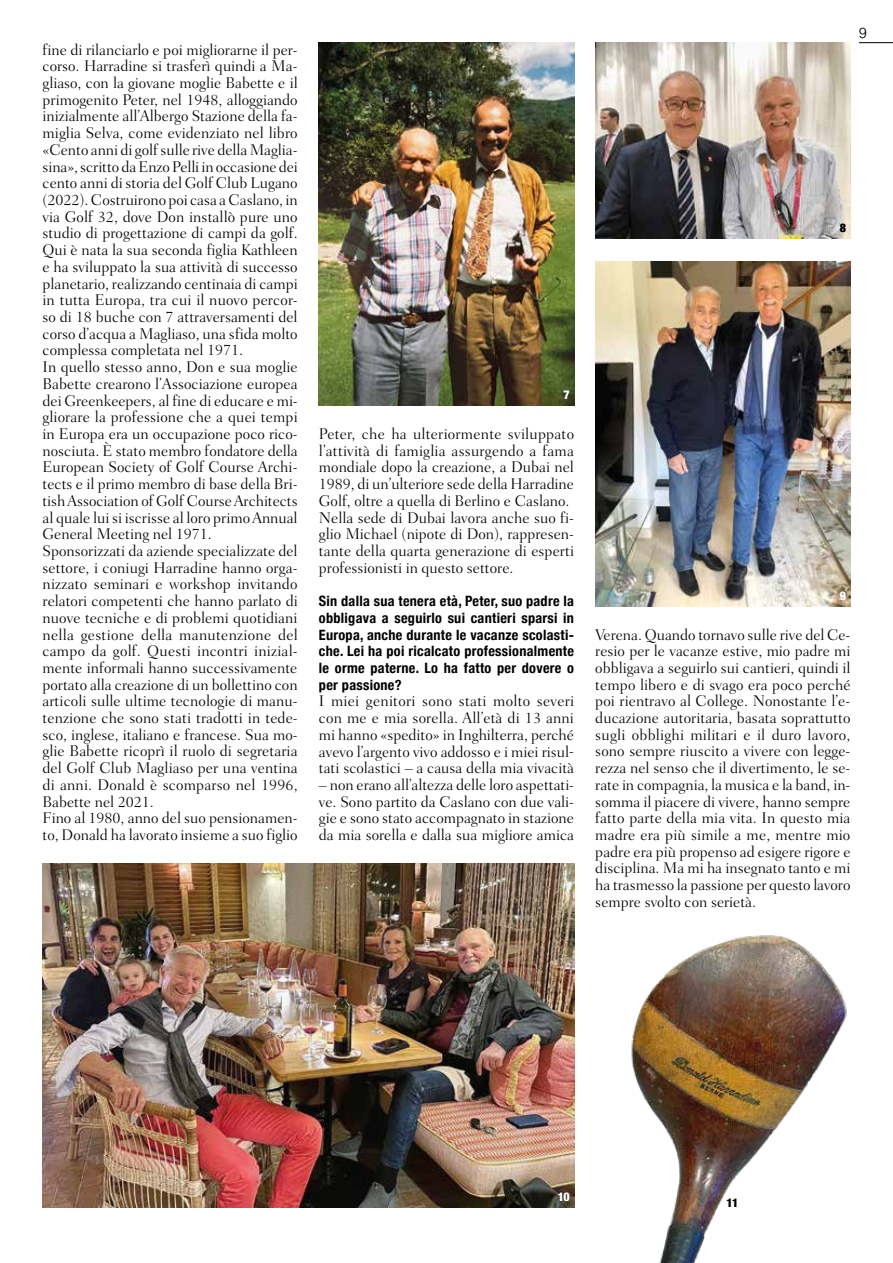
<style>
.page{position:relative;width:893px;height:1263px;background:#fff}
.page>*{position:absolute;margin:0;border:0;box-sizing:border-box;transform-origin:0 0}
.t1{font:300 15.75px/16.6px "Fairfield LT Std";color:#000;text-align:justify}
.t2{font:700 condensed 14.25px/16.6px "Helvetica Neue";letter-spacing:.02em;color:#000;text-align:justify}
.t3{font:300 14.25px "Pragmatica";color:#000}
.t4{font:900 condensed 12px "Helvetica Neue";color:#fff}
.t5{font:900 condensed 12px "Helvetica Neue";color:#000}
</style>
<div class="page">
<img style="left:319px;top:43px;width:255px;height:362px">
<img style="left:595px;top:262px;width:255px;height:344px">
<img style="left:43px;top:863px;width:531px;height:345px">
<img style="left:595px;top:43px;width:255px;height:195px">
<img style="left:571px;top:919px;width:276px;height:344px">
<hr style="left:859px;top:42px;width:34px;height:1px;background:#000">
<p class="t1" style="left:43px;top:41px;width:257px;text-align:left">fine di rilanciarlo e poi migliorarne il per&shy;corso. Harradine si trasferì quindi a Ma&shy;gliaso, con la giovane moglie Babette e il primogenito Peter, nel 1948, alloggiando inizialmente all’Albergo Stazione della fa&shy;miglia Selva, come evidenziato nel libro «Cento anni di golf sulle rive della Maglia&shy;sina», scritto da Enzo Pelli in occasione dei cento anni di storia del Golf Club Lugano (2022). Costruirono poi casa a Caslano, in via Golf 32, dove Don installò pure uno studio di progettazione di campi da golf.<br>Qui è nata la sua seconda figlia Kathleen e ha sviluppato la sua attività di successo planetario, realizzando centinaia di campi in tutta Europa, tra cui il nuovo percor&shy;so di 18 buche con 7 attraversamenti del corso d’acqua a Magliaso, una sfida molto complessa completata nel 1971.<br>In quello stesso anno, Don e sua moglie Babette crearono l’Associazione europea dei Greenkeepers, al fine di educare e mi&shy;gliorare la professione che a quei tempi in Europa era un occupazione poco rico&shy;nosciuta. È stato membro fondatore della European Society of Golf Course Archi&shy;tects e il primo membro di base della Bri&shy;tish Association of Golf Course Architects al quale lui si iscrisse al loro primo Annual General Meeting nel 1971.<br>Sponsorizzati da aziende specializzate del settore, i coniugi Harradine hanno orga&shy;nizzato seminari e workshop invitando relatori competenti che hanno parlato di nuove tecniche e di problemi quotidiani nella gestione della manutenzione del campo da golf. Questi incontri inizial&shy;mente informali hanno successivamente portato alla creazione di un bollettino con articoli sulle ultime tecnologie di manu&shy;tenzione che sono stati tradotti in tede&shy;sco, inglese, italiano e francese. Sua mo&shy;glie Babette ricoprì il ruolo di segretaria del Golf Club Magliaso per una ventina di anni. Donald è scomparso nel 1996, Babette nel 2021.<br>Fino al 1980, anno del suo pensionamen&shy;to, Donald ha lavorato insieme a suo figlio</p>
<p class="t4" style="left:564px;top:385px;width:8px">7</p>
<p class="t1" style="left:319px;top:425px;width:257px;text-align:left">Peter, che ha ulteriormente sviluppato l’attività di famiglia assurgendo a fama mondiale dopo la creazione, a Dubai nel 1989, di un’ulteriore sede della Harradine Golf, oltre a quella di Berlino e Caslano.<br>Nella sede di Dubai lavora anche suo fi&shy;glio Michael (nipote di Don), rappresen&shy;tante della quarta generazione di esperti professionisti in questo settore.</p>
<p class="t2" style="left:319px;top:592px;width:257px">Sin dalla sua tenera età, Peter, suo padre la obbligava a seguirlo sui cantieri sparsi in Europa, anche durante le vacanze scolasti&shy;che. Lei ha poi ricalcato professionalmente le orme paterne. Lo ha fatto per dovere o per passione?</p>
<p class="t1" style="left:319px;top:693px;width:257px">I miei genitori sono stati molto severi con me e mia sorella. All’età di 13 anni mi hanno «spedito» in Inghilterra, perché avevo l’argento vivo addosso e i miei risul&shy;tati scolastici – a causa della mia vivacità</p>
<p class="t1" style="left:319px;top:776px;width:257px">– non erano all’altezza delle loro aspettati&shy;ve. Sono partito da Caslano con due vali&shy;gie e sono stato accompagnato in stazione da mia sorella e dalla sua migliore amica</p>
<p class="t3" style="left:859px;top:24px;width:10px">9</p>
<p class="t5" style="left:840px;top:218px;width:8px">8</p>
<p class="t4" style="left:840px;top:585px;width:8px">9</p>
<p class="t1" style="left:595px;top:626px;width:257px">Verena. Quando tornavo sulle rive del Ce&shy;resio per le vacanze estive, mio padre mi obbligava a seguirlo sui cantieri, quindi il tempo libero e di svago era poco perché poi rientravo al College. Nonostante l’e&shy;ducazione autoritaria, basata soprattutto sugli obblighi militari e il duro lavoro, sono sempre riuscito a vivere con legge&shy;rezza nel senso che il divertimento, le se&shy;rate in compagnia, la musica e la band, in&shy;somma il piacere di vivere, hanno sempre fatto parte della mia vita. In questo mia madre era più simile a me, mentre mio padre era più propenso ad esigere rigore e disciplina. Ma mi ha insegnato tanto e mi ha trasmesso la passione per questo lavoro sempre svolto con serietà.</p>
<p class="t4" style="left:558px;top:1187px;width:14px">10</p>
<p class="t5" style="left:726px;top:1193px;width:14px">11</p>
</div>
